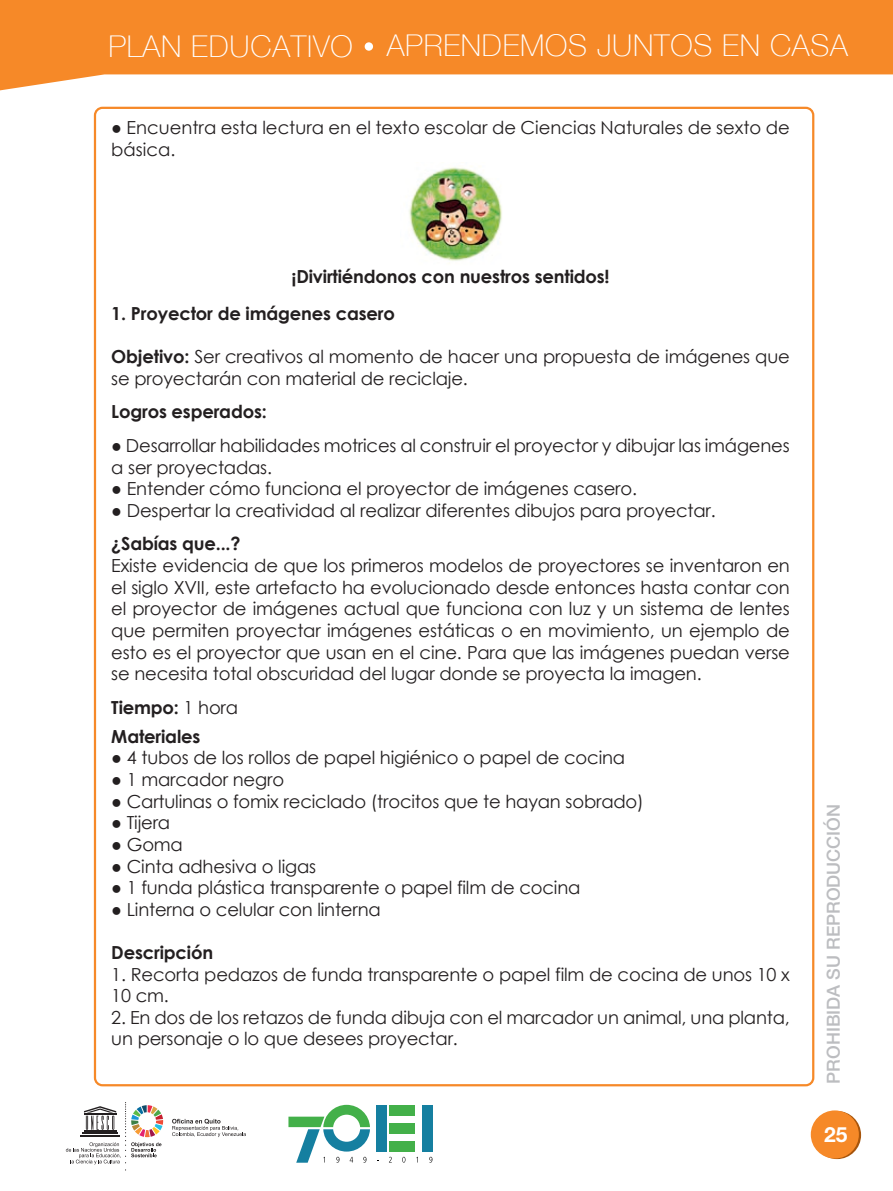
<style>
.page{position:relative;width:893px;height:1191px;background:#fff}
.page>*{position:absolute;margin:0;border:0;box-sizing:border-box;transform-origin:0 0}
.t1{font:100 30px "Helvetica Neue";letter-spacing:.025em;color:#fff}
.t2{font:700 21px "Helvetica Neue LT Std";color:#fff}
.t3{font:18px/21.6px "Century Gothic";letter-spacing:-.01em;color:#231f20}
.t4{font:700 18px/29.1px "Century Gothic";letter-spacing:-.01em;color:#231f20}
.t5{font:500 18px "Helvetica Neue LT Std";color:#bcbdc0}
.s1{font-weight:700}
.s2{font-weight:400}
</style>
<div class="page">
<img style="left:409px;top:167px;width:93px;height:94px">
<svg style="left:0;top:0;width:893px;height:90px;fill:#f68928"></svg>
<div style="left:365px;top:42px;width:8px;height:9px;background:#fff;border-radius:50%"></div>
<svg style="left:813px;top:1111px;width:48px;height:48px"></svg>
<div style="left:811px;top:1110px;width:48px;height:48px;background:#f68928;border-radius:50%"></div>
<svg style="left:66px;top:1102px;width:97px;height:68px"></svg>
<svg style="left:172px;top:1118px;width:74px;height:19px"></svg>
<div style="left:422px;top:1104px;width:11px;height:47px;background:#157fa0"></div>
<div style="left:376px;top:1104px;width:11px;height:47px;background:#157fa0"></div>
<div style="left:389px;top:1104px;width:25px;height:11px;background:#43b049"></div>
<div style="left:389px;top:1122px;width:25px;height:11px;background:#43b049"></div>
<div style="left:389px;top:1141px;width:25px;height:10px;background:#43b049"></div>
<svg style="left:288px;top:1104px;width:82px;height:58px"></svg>
<svg style="left:402px;top:1156px;width:3px;height:6px"></svg>
<svg style="left:429px;top:1156px;width:3px;height:6px"></svg>
<h1 class="t1" style="left:108px;top:22px;width:741px">PLAN EDUCATIVO APRENDEMOS JUNTOS EN CASA</h1>
<p class="t3" style="left:111px;top:116px;width:680px">● Encuentra esta lectura en el texto escolar de Ciencias Naturales de sexto de básica.</p>
<p class="t4" style="left:292px;top:261px;width:320px">¡Divirtiéndonos con nuestros sentidos!</p>
<p class="t4" style="left:111px;top:298px;width:285px">1. Proyector de imágenes casero</p>
<p class="t3" style="left:111px;top:345px;width:680px"><span class="s1">Objetivo:</span> Ser creativos al momento de hacer una propuesta de imágenes que se proyectarán con material de reciclaje.</p>
<p class="t4" style="left:111px;top:396px;width:157px">Logros esperados:</p>
<p class="t3" style="left:111px;top:434px;width:680px">● Desarrollar habilidades motrices al construir el proyector y dibujar las imágenes a ser proyectadas.</p>
<p class="t3" style="left:111px;top:478px;width:527px">● Entender cómo funciona el proyector de imágenes casero.</p>
<p class="t3" style="left:111px;top:499px;width:606px">● Despertar la creatividad al realizar diferentes dibujos para proyectar.</p>
<p class="t4" style="left:111px;top:528px;width:131px">¿Sabías que...?</p>
<p class="t3" style="left:111px;top:554px;width:680px;text-align:justify">Existe evidencia de que los primeros modelos de proyectores se inventaron en el siglo XVII, este artefacto ha evolucionado desde entonces hasta contar con el proyector de imágenes actual que funciona con luz y un sistema de lentes que permiten proyectar imágenes estáticas o en movimiento, un ejemplo de esto es el proyector que usan en el cine. Para que las imágenes puedan verse se necesita total obscuridad del lugar donde se proyecta la imagen.</p>
<p class="t4" style="left:111px;top:692px;width:128px">Tiempo: <span class="s2">1 hora<br></span>Materiales</p>
<p class="t3" style="left:111px;top:747px;width:515px">● 4 tubos de los rollos de papel higiénico o papel de cocina</p>
<p class="t3" style="left:111px;top:768px;width:174px">● 1 marcador negro</p>
<p class="t3" style="left:111px;top:790px;width:534px">● Cartulinas o fomix reciclado (trocitos que te hayan sobrado)</p>
<p class="t3" style="left:111px;top:811px;width:60px">● Tijera</p>
<p class="t3" style="left:111px;top:833px;width:73px">● Goma</p>
<p class="t3" style="left:111px;top:855px;width:206px">● Cinta adhesiva o ligas</p>
<p class="t3" style="left:111px;top:876px;width:471px">● 1 funda plástica transparente o papel film de cocina</p>
<p class="t3" style="left:111px;top:898px;width:271px">● Linterna o celular con linterna</p>
<p class="t4" style="left:111px;top:937px;width:103px">Descripción</p>
<p class="t3" style="left:111px;top:963px;width:680px">1. Recorta pedazos de funda transparente o papel film de cocina de unos 10 x<br>10 cm.</p>
<p class="t3" style="left:111px;top:1006px;width:680px">2. En dos de los retazos de funda dibuja con el marcador un animal, una planta, un personaje o lo que desees proyectar.</p>
<p class="t5" style="left:823px;top:1083px;width:281px;rotate:-90deg">PROHIBIDA SU REPRODUCCIÓN</p>
<p class="t2" style="left:824px;top:1121px;width:25px">25</p>
</div>
